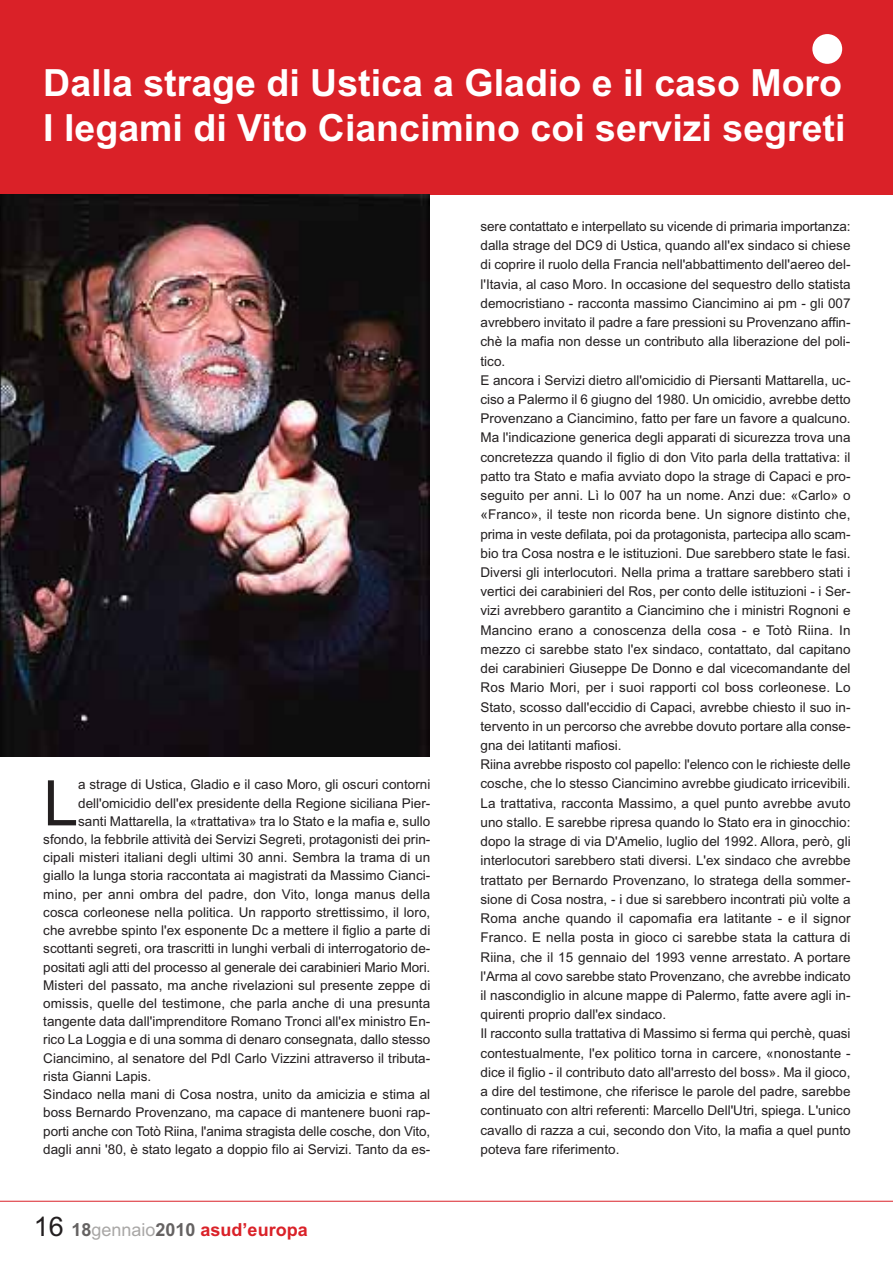
<style>
.page{position:relative;width:893px;height:1263px;background:#fff}
.page>*{position:absolute;margin:0;border:0;box-sizing:border-box;transform-origin:0 0}
.t1{font:62.85px "Arial";color:#231f20}
.t2{font:700 37.5px/45px "Arial";color:#fff}
.t3{font:700 18px "Arial";color:#da2128}
.t4{font:13.5px/19.2px "Arial";color:#231f20}
.s1{font-weight:400;font-size:27px;color:#231f20}
.s2{color:#656262}
.s3{font-weight:400;color:#a9a7a6}
</style>
<div class="page">
<div style="left:0;top:0;width:892px;height:194px;background:#da2128"></div>
<hr style="left:0;top:1201px;width:892px;height:1px;background:#da2128">
<div style="left:812px;top:34px;width:30px;height:30px;background:#fff;border-radius:50%"></div>
<img style="left:0;top:194px;width:429px;height:563px">
<h2 class="t2" style="left:43px;top:64px;width:803px">Dalla strage di Ustica a Gladio e il caso Moro<br>I legami di Vito Ciancimino coi servizi segreti</h2>
<h1 class="t1" style="left:43px;top:780px;width:36px">L</h1>
<p class="t4" style="left:78px;top:776px;width:353px">a strage di Ustica, Gladio e il caso Moro, gli oscuri contorni</p>
<p class="t4" style="left:78px;top:795px;width:353px">dell'omicidio dell'ex presidente della Regione siciliana Pier-</p>
<p class="t4" style="left:78px;top:813px;width:353px">santi Mattarella, la «trattativa» tra lo Stato e la mafia e, sullo</p>
<p class="t4" style="left:43px;top:831px;width:388px">sfondo, la febbrile attività dei Servizi Segreti, protagonisti dei prin-</p>
<p class="t4" style="left:43px;top:849px;width:388px">cipali misteri italiani degli ultimi 30 anni. Sembra la trama di un</p>
<p class="t4" style="left:43px;top:867px;width:388px">giallo la lunga storia raccontata ai magistrati da Massimo Cianci-</p>
<p class="t4" style="left:43px;top:886px;width:388px">mino, per anni ombra del padre, don Vito, longa manus della</p>
<p class="t4" style="left:43px;top:904px;width:388px">cosca corleonese nella politica. Un rapporto strettissimo, il loro,</p>
<p class="t4" style="left:43px;top:922px;width:388px">che avrebbe spinto l'ex esponente Dc a mettere il figlio a parte di</p>
<p class="t4" style="left:43px;top:940px;width:388px">scottanti segreti, ora trascritti in lunghi verbali di interrogatorio de-</p>
<p class="t4" style="left:43px;top:959px;width:388px">positati agli atti del processo al generale dei carabinieri Mario Mori.</p>
<p class="t4" style="left:43px;top:977px;width:388px">Misteri del passato, ma anche rivelazioni sul presente zeppe di</p>
<p class="t4" style="left:43px;top:995px;width:388px">omissis, quelle del testimone, che parla anche di una presunta</p>
<p class="t4" style="left:43px;top:1013px;width:388px">tangente data dall'imprenditore Romano Tronci all'ex ministro En-</p>
<p class="t4" style="left:43px;top:1031px;width:388px">rico La Loggia e di una somma di denaro consegnata, dallo stesso</p>
<p class="t4" style="left:43px;top:1050px;width:388px">Ciancimino, al senatore del Pdl Carlo Vizzini attraverso il tributa-</p>
<p class="t4" style="left:43px;top:1068px;width:110px">rista Gianni Lapis.</p>
<p class="t4" style="left:43px;top:1086px;width:388px">Sindaco nella mani di Cosa nostra, unito da amicizia e stima al</p>
<p class="t4" style="left:43px;top:1104px;width:388px">boss Bernardo Provenzano, ma capace di mantenere buoni rap-</p>
<p class="t4" style="left:43px;top:1123px;width:388px">porti anche con Totò Riina, l'anima stragista delle cosche, don Vito,</p>
<p class="t4" style="left:43px;top:1141px;width:388px">dagli anni '80, è stato legato a doppio filo ai Servizi. Tanto da es-</p>
<h3 class="t3" style="left:34px;top:1223px;width:275px"><span class="s1">16</span> <span class="s2">18</span><span class="s3">gennaio</span><span class="s2">2010</span> asud’europa</h3>
<p class="t4" style="left:480px;top:218px;width:372px">sere contattato e interpellato su vicende di primaria importanza: dalla strage del DC9 di Ustica, quando all'ex sindaco si chiese di coprire il ruolo della Francia nell'abbattimento dell'aereo del&shy;l'Itavia, al caso Moro. In occasione del sequestro dello statista democristiano - racconta massimo Ciancimino ai pm - gli 007 avrebbero invitato il padre a fare pressioni su Provenzano affin&shy;chè la mafia non desse un contributo alla liberazione del poli&shy;tico.<br>E ancora i Servizi dietro all'omicidio di Piersanti Mattarella, uc&shy;ciso a Palermo il 6 giugno del 1980. Un omicidio, avrebbe detto Provenzano a Ciancimino, fatto per fare un favore a qualcuno.<br>Ma l'indicazione generica degli apparati di sicurezza trova una concretezza quando il figlio di don Vito parla della trattativa: il patto tra Stato e mafia avviato dopo la strage di Capaci e pro&shy;seguito per anni. Lì lo 007 ha un nome. Anzi due: «Carlo» o «Franco», il teste non ricorda bene. Un signore distinto che, prima in veste defilata, poi da protagonista, partecipa allo scam&shy;bio tra Cosa nostra e le istituzioni. Due sarebbero state le fasi.<br>Diversi gli interlocutori. Nella prima a trattare sarebbero stati i vertici dei carabinieri del Ros, per conto delle istituzioni - i Ser&shy;vizi avrebbero garantito a Ciancimino che i ministri Rognoni e Mancino erano a conoscenza della cosa - e Totò Riina. In mezzo ci sarebbe stato l'ex sindaco, contattato, dal capitano dei carabinieri Giuseppe De Donno e dal vicecomandante del Ros Mario Mori, per i suoi rapporti col boss corleonese. Lo Stato, scosso dall'eccidio di Capaci, avrebbe chiesto il suo in&shy;tervento in un percorso che avrebbe dovuto portare alla conse&shy;gna dei latitanti mafiosi.<br>Riina avrebbe risposto col papello: l'elenco con le richieste delle cosche, che lo stesso Ciancimino avrebbe giudicato irricevibili.<br>La trattativa, racconta Massimo, a quel punto avrebbe avuto uno stallo. E sarebbe ripresa quando lo Stato era in ginocchio: dopo la strage di via D'Amelio, luglio del 1992. Allora, però, gli interlocutori sarebbero stati diversi. L'ex sindaco che avrebbe trattato per Bernardo Provenzano, lo stratega della sommer&shy;sione di Cosa nostra, - i due si sarebbero incontrati più volte a Roma anche quando il capomafia era latitante - e il signor Franco. E nella posta in gioco ci sarebbe stata la cattura di Riina, che il 15 gennaio del 1993 venne arrestato. A portare l'Arma al covo sarebbe stato Provenzano, che avrebbe indicato il nascondiglio in alcune mappe di Palermo, fatte avere agli in&shy;quirenti proprio dall'ex sindaco.<br>Il racconto sulla trattativa di Massimo si ferma qui perchè, quasi contestualmente, l'ex politico torna in carcere, «nonostante - dice il figlio - il contributo dato all'arresto del boss». Ma il gioco, a dire del testimone, che riferisce le parole del padre, sarebbe continuato con altri referenti: Marcello Dell'Utri, spiega. L'unico cavallo di razza a cui, secondo don Vito, la mafia a quel punto poteva fare riferimento.</p>
</div>
